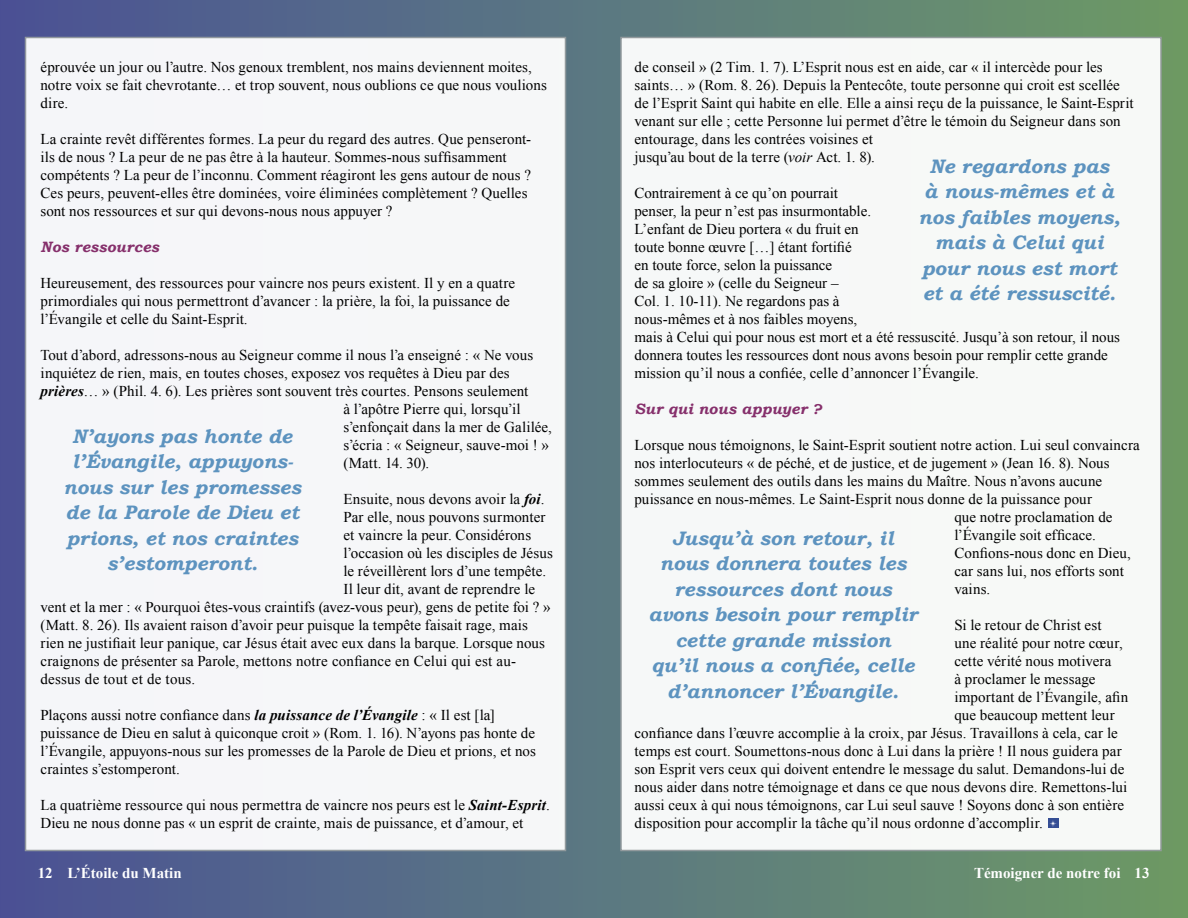
<style>
.page{position:relative;width:1188px;height:918px;background:#fff}
.page>*{position:absolute;margin:0;border:0;box-sizing:border-box;transform-origin:0 0}
.t1{font:italic 700 19.5px/25.5px "Bookman Old Style";color:#5d93bf;text-align:center}
.t2{font:15px/18px "Times New Roman";letter-spacing:.005em;color:#000}
.t3{font:700 15px "Times New Roman";color:#fff}
.t4{font:italic 700 15px "Bookman Old Style";letter-spacing:.01em;color:#86306c}
.s1{font-weight:700;font-style:italic}
.s2{font-style:italic}
</style>
<div class="page">
<div style="left:0;top:0;width:1188px;height:918px;background:linear-gradient(to right,#4b5398,#6d9b67)"></div>
<div style="left:25px;top:37px;width:541px;height:814px;background:#f6f7f9;border:2px solid #959c9f"></div>
<div style="left:620px;top:37px;width:542px;height:814px;background:#f7f8f7;border:2px solid #959c9f"></div>
<div style="left:1048px;top:819px;width:10px;height:9px;background:#354e94"></div>
<svg style="left:1050px;top:820px;width:7px;height:7px"></svg>
<p class="t2" style="left:40px;top:58px;width:508px">éprouvée un jour ou l’autre. Nos genoux tremblent, nos mains deviennent moites, notre voix se fait chevrotante… et trop souvent, nous oublions ce que nous voulions dire.</p>
<p class="t2" style="left:40px;top:130px;width:492px">La crainte revêt différentes formes. La peur du regard des autres. Que penseront&shy;ils de nous ? La peur de ne pas être à la hauteur. Sommes-nous suffisamment compétents ? La peur de l’inconnu. Comment réagiront les gens autour de nous ?<br>Ces peurs, peuvent-elles être dominées, voire éliminées complètement ? Quelles sont nos ressources et sur qui devons-nous nous appuyer ?</p>
<p class="t4" style="left:40px;top:236px;width:120px">Nos ressources</p>
<p class="t2" style="left:40px;top:274px;width:476px">Heureusement, des ressources pour vaincre nos peurs existent. Il y en a quatre primordiales qui nous permettront d’avancer : la prière, la foi, la puissance de l’Évangile et celle du Saint-Esprit.</p>
<p class="t2" style="left:40px;top:346px;width:494px">Tout d’abord, adressons-nous au Seigneur comme il nous l’a enseigné : « Ne vous</p>
<p class="t2" style="left:40px;top:364px;width:471px">inquiétez de rien, mais, en toutes choses, exposez vos requêtes à Dieu par des</p>
<p class="t2" style="left:40px;top:382px;width:489px"><span class="s1">prières</span>… » (Phil. 4. 6). Les prières sont souvent très courtes. Pensons seulement</p>
<p class="t2" style="left:344px;top:400px;width:179px">à l’apôtre Pierre qui, lorsqu’il</p>
<p class="t2" style="left:344px;top:418px;width:210px">s’enfonçait dans la mer de Galilée,</p>
<p class="t2" style="left:344px;top:436px;width:207px">s’écria : « Seigneur, sauve-moi ! »</p>
<p class="t2" style="left:344px;top:454px;width:87px">(Matt. 14. 30).</p>
<p class="t2" style="left:344px;top:490px;width:202px">Ensuite, nous devons avoir la <span class="s1">foi</span>.</p>
<p class="t2" style="left:344px;top:508px;width:204px">Par elle, nous pouvons surmonter</p>
<p class="t2" style="left:344px;top:526px;width:189px">et vaincre la peur. Considérons</p>
<p class="t2" style="left:344px;top:544px;width:211px">l’occasion où les disciples de Jésus</p>
<p class="t2" style="left:344px;top:562px;width:204px">le réveillèrent lors d’une tempête.</p>
<p class="t2" style="left:344px;top:580px;width:193px">Il leur dit, avant de reprendre le</p>
<p class="t2" style="left:40px;top:598px;width:512px">vent et la mer : « Pourquoi êtes-vous craintifs (avez-vous peur), gens de petite foi ? »</p>
<p class="t2" style="left:40px;top:616px;width:489px">(Matt. 8. 26). Ils avaient raison d’avoir peur puisque la tempête faisait rage, mais</p>
<p class="t2" style="left:40px;top:634px;width:506px">rien ne justifiait leur panique, car Jésus était avec eux dans la barque. Lorsque nous</p>
<p class="t2" style="left:40px;top:652px;width:477px">craignons de présenter sa Parole, mettons notre confiance en Celui qui est au-</p>
<p class="t2" style="left:40px;top:670px;width:156px">dessus de tout et de tous.</p>
<p class="t2" style="left:40px;top:706px;width:497px">Plaçons aussi notre confiance dans <span class="s1">la puissance de l’Évangile</span> : « Il est [la] puissance de Dieu en salut à quiconque croit » (Rom. 1. 16). N’ayons pas honte de l’Évangile, appuyons-nous sur les promesses de la Parole de Dieu et prions, et nos craintes s’estomperont.</p>
<p class="t2" style="left:40px;top:796px;width:511px">La quatrième ressource qui nous permettra de vaincre nos peurs est le <span class="s1">Saint-Esprit</span>.<br>Dieu ne nous donne pas « un esprit de crainte, mais de puissance, et d’amour, et</p>
<h1 class="t1" style="left:63px;top:423px;width:239px">N’ayons pas honte de l’Évangile, appuyons&shy;nous sur les promesses de la Parole de Dieu et prions, et nos craintes s’estomperont.</h1>
<p class="t2" style="left:634px;top:58px;width:501px">de conseil » (2 Tim. 1. 7). L’Esprit nous est en aide, car « il intercède pour les saints… » (Rom. 8. 26). Depuis la Pentecôte, toute personne qui croit est scellée de l’Esprit Saint qui habite en elle. Elle a ainsi reçu de la puissance, le Saint-Esprit venant sur elle ; cette Personne lui permet d’être le témoin du Seigneur dans son entourage, dans les contrées voisines et<br>jusqu’au bout de la terre (<span class="s2">voir</span> Act. 1. 8).</p>
<p class="t2" style="left:634px;top:184px;width:487px">Contrairement à ce qu’on pourrait<br>penser, la peur n’est pas insurmontable.<br>L’enfant de Dieu portera « du fruit en<br>toute bonne œuvre […] étant fortifié<br>en toute force, selon la puissance<br>de sa gloire » (celle du Seigneur –<br>Col. 1. 10‑11). Ne regardons pas à<br>nous-mêmes et à nos faibles moyens,<br>mais à Celui qui pour nous est mort et a été ressuscité. Jusqu’à son retour, il nous donnera toutes les ressources dont nous avons besoin pour remplir cette grande mission qu’il nous a confiée, celle d’annoncer l’Évangile.</p>
<p class="t4" style="left:634px;top:398px;width:189px">Sur qui nous appuyer ?</p>
<p class="t2" style="left:634px;top:436px;width:507px">Lorsque nous témoignons, le Saint-Esprit soutient notre action. Lui seul convaincra</p>
<p class="t2" style="left:634px;top:454px;width:477px">nos interlocuteurs « de péché, et de justice, et de jugement » (Jean 16. 8). Nous</p>
<p class="t2" style="left:634px;top:472px;width:469px">sommes seulement des outils dans les mains du Maître. Nous n’avons aucune</p>
<p class="t2" style="left:634px;top:490px;width:459px">puissance en nous-mêmes. Le Saint-Esprit nous donne de la puissance pour</p>
<p class="t2" style="left:954px;top:508px;width:160px">que notre proclamation de</p>
<p class="t2" style="left:954px;top:526px;width:143px">l’Évangile soit efficace.</p>
<p class="t2" style="left:954px;top:544px;width:178px">Confions-nous donc en Dieu,</p>
<p class="t2" style="left:954px;top:562px;width:171px">car sans lui, nos efforts sont</p>
<p class="t2" style="left:954px;top:580px;width:38px">vains.</p>
<p class="t2" style="left:954px;top:616px;width:149px">Si le retour de Christ est</p>
<p class="t2" style="left:954px;top:634px;width:170px">une réalité pour notre cœur,</p>
<p class="t2" style="left:954px;top:652px;width:159px">cette vérité nous motivera</p>
<p class="t2" style="left:954px;top:670px;width:143px">à proclamer le message</p>
<p class="t2" style="left:954px;top:688px;width:176px">important de l’Évangile, afin</p>
<p class="t2" style="left:954px;top:706px;width:162px">que beaucoup mettent leur</p>
<p class="t2" style="left:634px;top:724px;width:485px">confiance dans l’œuvre accomplie à la croix, par Jésus. Travaillons à cela, car le</p>
<p class="t2" style="left:634px;top:742px;width:489px">temps est court. Soumettons-nous donc à Lui dans la prière ! Il nous guidera par</p>
<p class="t2" style="left:634px;top:760px;width:492px">son Esprit vers ceux qui doivent entendre le message du salut. Demandons-lui de</p>
<p class="t2" style="left:634px;top:778px;width:494px">nous aider dans notre témoignage et dans ce que nous devons dire. Remettons-lui</p>
<p class="t2" style="left:634px;top:796px;width:491px">aussi ceux à qui nous témoignons, car Lui seul sauve ! Soyons donc à son entière</p>
<p class="t2" style="left:634px;top:814px;width:410px">disposition pour accomplir la tâche qu’il nous ordonne d’accomplir.</p>
<h1 class="t1" style="left:918px;top:153px;width:203px">Ne regardons pas<br>à nous-mêmes et à nos faibles moyens, mais à Celui qui pour nous est mort et a été ressuscité.</h1>
<h1 class="t1" style="left:648px;top:525px;width:271px">Jusqu’à son retour, il nous donnera toutes les ressources dont nous avons besoin pour remplir cette grande mission<br>qu’il nous a confiée, celle d’annoncer l’Évangile.</h1>
<p class="t3" style="left:38px;top:862px;width:146px">12 L’Étoile du Matin</p>
<p class="t3" style="left:974px;top:862px;width:177px">Témoigner de notre foi 13</p>
</div>
